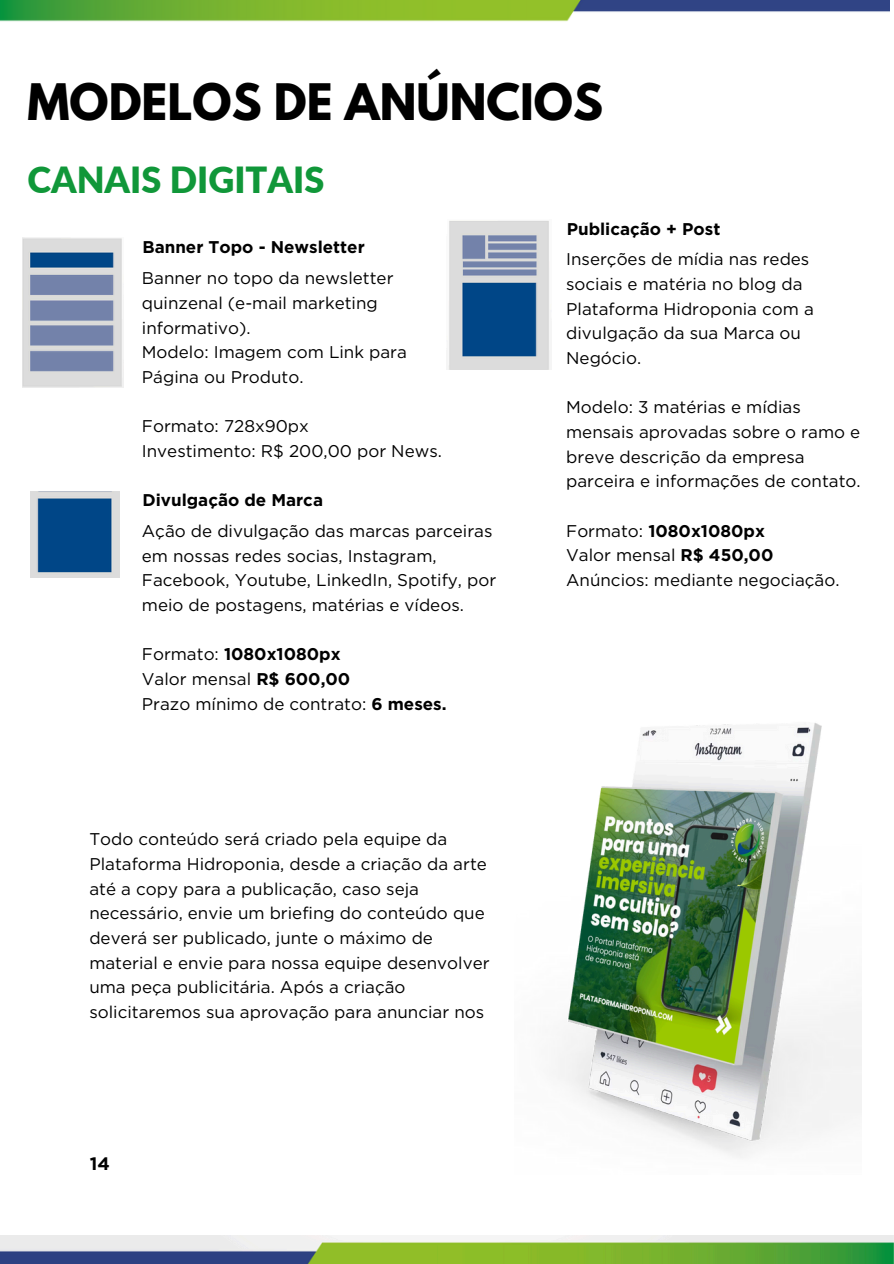
<style>
.page{position:relative;width:894px;height:1264px;background:#fff}
.page>*{position:absolute;margin:0;border:0;box-sizing:border-box;transform-origin:0 0}
.t1{font:700 44.55px "League Spartan";color:#000}
.t2{font:900 36px "Lato";color:#109739}
.t3{font:700 18px "Gotham";color:#000}
.t4{font:16.95px/24.6px "Gotham";color:#000}
.t5{font:700 16.95px "Gotham";color:#010101}
.t6{font:700 16.95px "Gotham";color:#000}
.s1{font-weight:400}
.s2{font-weight:700}
</style>
<div class="page">
<img style="left:0;top:1235px;width:893px;height:28px">
<img style="left:22px;top:237px;width:102px;height:150px">
<img style="left:448px;top:220px;width:102px;height:149px">
<img style="left:31px;top:491px;width:89px;height:87px">
<img style="left:0;top:0;width:888px;height:22px">
<img style="left:555px;top:723px;width:305px;height:435px">
<p class="t1" style="left:27px;top:80px;width:577px">MODELOS DE ANÚNCIOS</p>
<p class="t2" style="left:27px;top:157px;width:298px">CANAIS DIGITAIS</p>
<p class="t5" style="left:142px;top:237px;width:224px">Banner Topo - Newsletter</p>
<h2 class="t4" style="left:142px;top:266px;width:253px">Banner no topo da newsletter quinzenal (e-mail marketing informativo).</h2>
<p class="t4" style="left:142px;top:340px;width:266px">Modelo: Imagem com Link para<br>Página ou Produto.</p>
<h3 class="t4" style="left:142px;top:414px;width:168px">Formato: 728x90px</h3>
<p class="t4" style="left:142px;top:438px;width:301px">Investimento: R$ 200,00 por News.</p>
<h3 class="t5" style="left:142px;top:490px;width:182px">Divulgação de Marca</h3>
<p class="t4" style="left:142px;top:518px;width:356px">Ação de divulgação das marcas parceiras em nossas redes socias, Instagram, Facebook, Youtube, LinkedIn, Spotify, por meio de postagens, matérias e vídeos.</p>
<p class="t6" style="left:142px;top:644px;width:200px"><span class="s1">Formato:</span> 1080x1080px</p>
<p class="t4" style="left:142px;top:666px;width:210px">Valor mensal <span class="s2">R$ 600,00</span></p>
<p class="t4" style="left:142px;top:691px;width:306px">Prazo mínimo de contrato: <span class="s2">6 meses.</span></p>
<p class="t4" style="left:89px;top:827px;width:401px">Todo conteúdo será criado pela equipe da Plataforma Hidroponia, desde a criação da arte até a copy para a publicação, caso seja necessário, envie um briefing do conteúdo que deverá ser publicado, junte o máximo de material e envie para nossa equipe desenvolver uma peça publicitária. Após a criação solicitaremos sua aprovação para anunciar nos</p>
<p class="t3" style="left:90px;top:1152px;width:21px">14</p>
<p class="t5" style="left:566px;top:218px;width:155px">Publicação + Post</p>
<p class="t4" style="left:566px;top:247px;width:249px">Inserções de mídia nas redes sociais e matéria no blog da<br>Plataforma Hidroponia com a divulgação da sua Marca ou<br>Negócio.</p>
<p class="t4" style="left:566px;top:395px;width:296px">Modelo: 3 matérias e mídias mensais aprovadas sobre o ramo e breve descrição da empresa parceira e informações de contato.</p>
<p class="t6" style="left:566px;top:520px;width:200px"><span class="s1">Formato:</span> 1080x1080px</p>
<p class="t4" style="left:566px;top:543px;width:209px">Valor mensal <span class="s2">R$ 450,00</span></p>
<p class="t4" style="left:566px;top:567px;width:275px">Anúncios: mediante negociação.</p>
</div>
